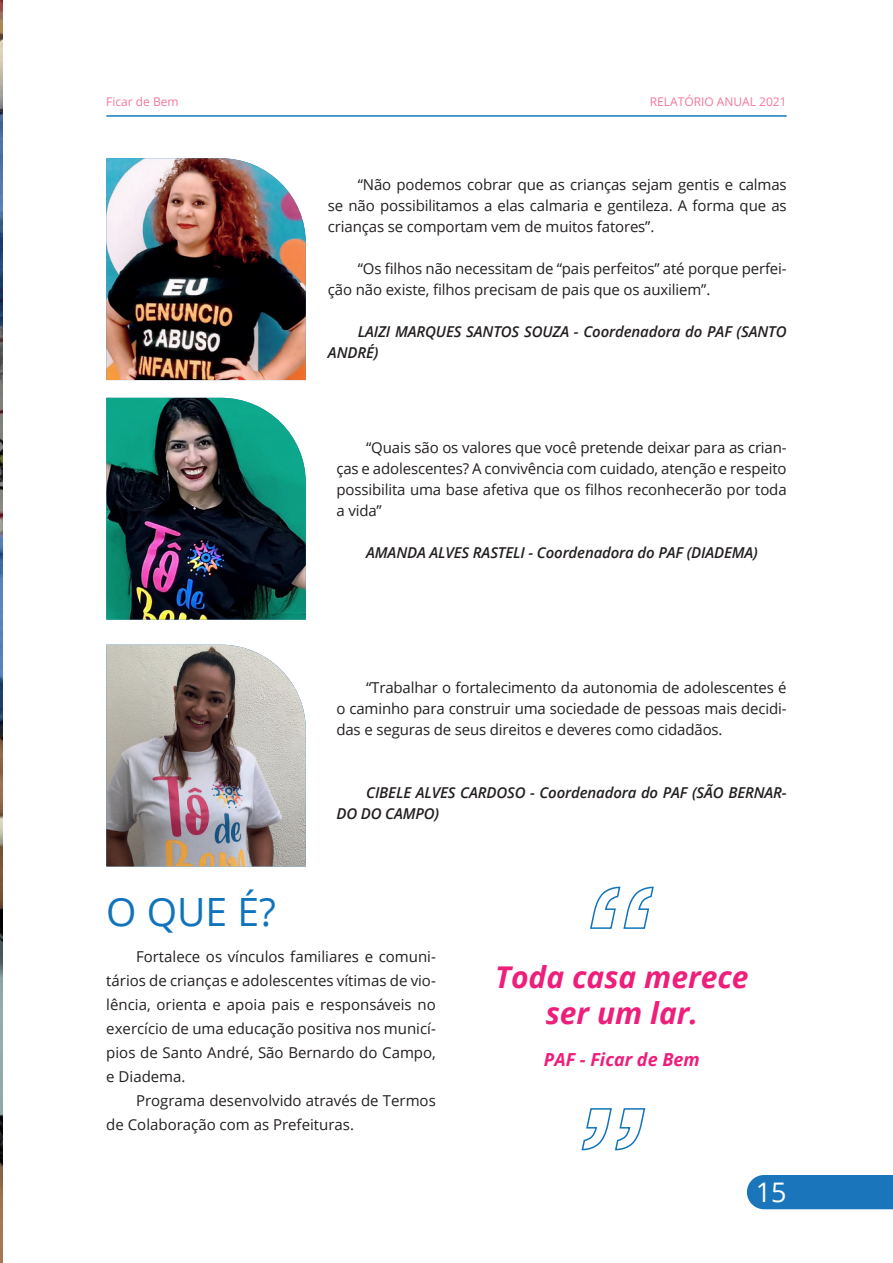
<style>
.page{position:relative;width:893px;height:1263px;background:#fff}
.page>*{position:absolute;margin:0;border:0;box-sizing:border-box;transform-origin:0 0}
.TITULO1{font:39px "Open Sans";color:#1074bc}
.OLHO1{font:italic 700 30px/36px "Open Sans";color:#ee1e7b;text-align:center}
.t1{font:27px "Open Sans";color:#fff}
.OLHO1-2{font:italic 700 18px "Open Sans";color:#ee1e7b}
.TEXTO1{font:15px/21px "Open Sans";letter-spacing:-.01em;color:#231f20;text-align:justify}
.TEXTO1-2{font:italic 600 15px/21px "Open Sans";letter-spacing:-.01em;color:#231f20}
.t2{font:12px "Open Sans";color:#f2789b}
</style>
<div class="page">
<div style="left:747px;top:1175px;width:146px;height:34px;background:#1b75bb"></div>
<hr style="left:106px;top:115px;width:681px;height:2px;background:#1779bf">
<img style="left:0;top:0;width:2px;height:1263px">
<img style="left:0;top:910px;width:1px;height:353px">
<svg style="left:590px;top:886px;width:64px;height:43px"></svg>
<svg style="left:581px;top:1108px;width:65px;height:43px"></svg>
<img style="left:106px;top:158px;width:200px;height:222px">
<img style="left:106px;top:398px;width:200px;height:222px">
<img style="left:106px;top:645px;width:200px;height:221px">
<p class="t2" style="left:106px;top:93px;width:74px">Ficar de Bem</p>
<p class="t2" style="left:650px;top:94px;width:138px">RELATÓRIO ANUAL 2021</p>
<p class="TEXTO1" style="left:328px;top:173px;width:460px;text-indent:30px">“Não podemos cobrar que as crianças sejam gentis e calmas se não possibilitamos a elas calmaria e gentileza. A forma que as crianças se comportam vem de muitos fatores”.</p>
<p class="TEXTO1" style="left:328px;top:257px;width:460px;text-indent:30px">“Os filhos não necessitam de “pais perfeitos” até porque perfei&shy;ção não existe, filhos precisam de pais que os auxiliem”.</p>
<p class="TEXTO1-2" style="left:328px;top:320px;width:460px;text-indent:30px">LAIZI MARQUES SANTOS SOUZA - Coordenadora do PAF (SANTO<br>ANDRÉ)</p>
<p class="TEXTO1" style="left:336px;top:436px;width:452px;text-indent:30px">“Quais são os valores que você pretende deixar para as crian&shy;ças e adolescentes? A convivência com cuidado, atenção e respeito possibilita uma base afetiva que os filhos reconhecerão por toda a vida”</p>
<p class="TEXTO1-2" style="left:366px;top:541px;width:393px">AMANDA ALVES RASTELI - Coordenadora do PAF (DIADEMA)</p>
<p class="TEXTO1" style="left:336px;top:677px;width:452px;text-indent:30px">“Trabalhar o fortalecimento da autonomia de adolescentes é o caminho para construir uma sociedade de pessoas mais decidi&shy;das e seguras de seus direitos e deveres como cidadãos.</p>
<p class="TITULO1" style="left:106px;top:885px;width:171px">O QUE É?</p>
<p class="TEXTO1-2" style="left:336px;top:782px;width:452px;text-indent:30px">CIBELE ALVES CARDOSO - Coordenadora do PAF (SÃO BERNAR-<br>DO DO CAMPO)</p>
<p class="TEXTO1" style="left:106px;top:944px;width:331px;line-height:24px;text-indent:30px">Fortalece os vínculos familiares e comuni&shy;tários de crianças e adolescentes vítimas de vio&shy;lência, orienta e apoia pais e responsáveis no exercício de uma educação positiva nos municí&shy;pios de Santo André, São Bernardo do Campo, e Diadema.</p>
<p class="TEXTO1" style="left:106px;top:1088px;width:331px;line-height:24px;text-indent:30px">Programa desenvolvido através de Termos de Colaboração com as Prefeituras.</p>
<p class="OLHO1" style="left:495px;top:958px;width:255px">Toda casa merece ser um lar.</p>
<p class="OLHO1-2" style="left:544px;top:1046px;width:157px">PAF - Ficar de Bem</p>
<h3 class="t1" style="left:756px;top:1173px;width:32px">15</h3>
</div>
